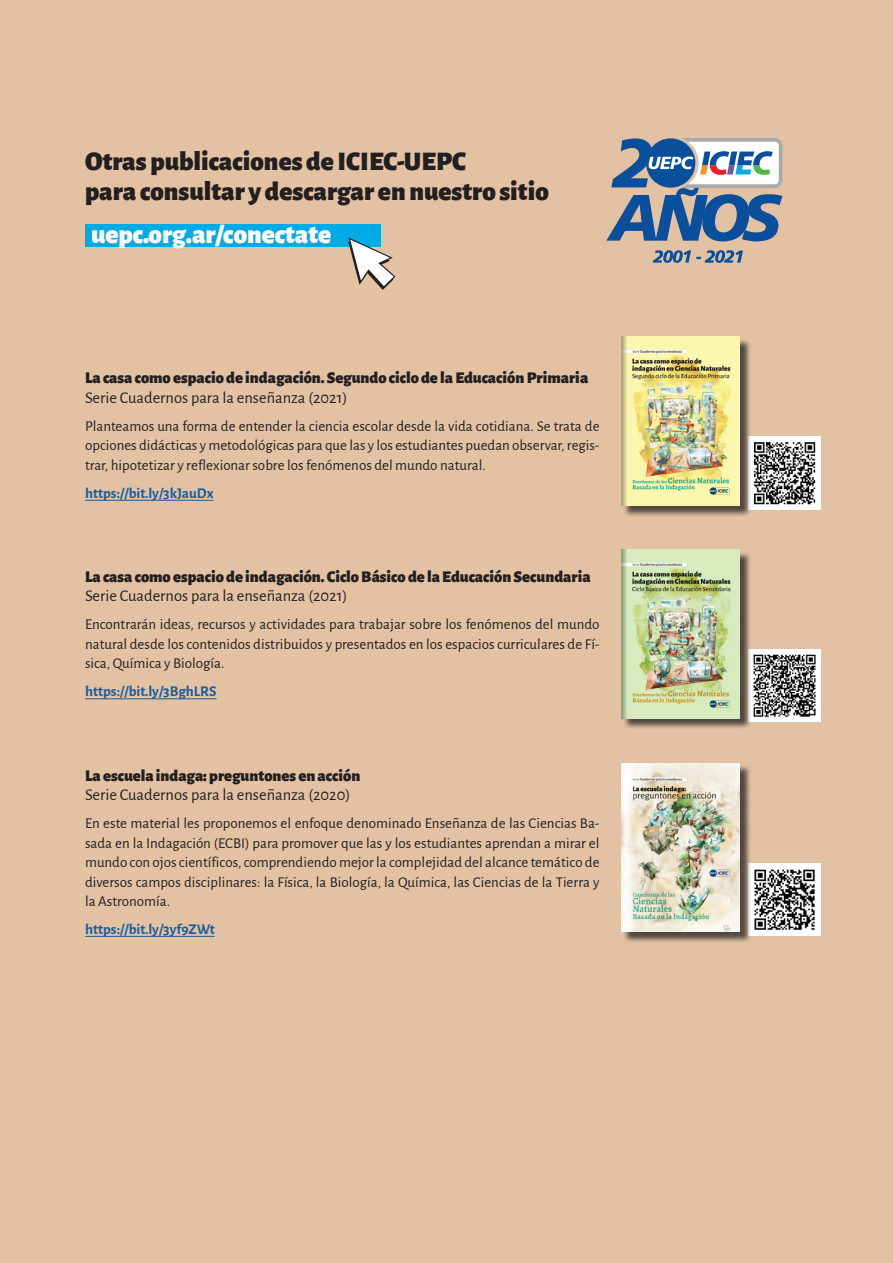
<style>
.page{position:relative;width:893px;height:1263px;background:#e2c2a3}
.page>*{position:absolute;margin:0;border:0;box-sizing:border-box;transform-origin:0 0}
.t1{font:900 27px/30px "Alegreya Sans";color:#231f20}
.t2{font:900 27px "Alegreya Sans";color:#fff}
.t3{font:900 16.5px/19.5px "Alegreya Sans";color:#231f20}
.t4{font:16.5px "Alegreya Sans";color:#231f20}
.t5{font:15px/19.5px "Alegreya Sans";color:#231f20;text-align:justify}
.t6{font:700 15px "Alegreya Sans";color:#175d9e}
.s1{font-weight:400}
</style>
<div class="page">
<hr style="left:85px;top:500px;width:129px;height:1px;background:#175d9e">
<hr style="left:85px;top:698px;width:132px;height:1px;background:#175d9e">
<hr style="left:85px;top:936px;width:130px;height:1px;background:#175d9e">
<div style="left:85px;top:224px;width:295px;height:23px;background:#00abe5"></div>
<svg style="left:348px;top:237px;width:48px;height:53px"></svg>
<img style="left:752px;top:863px;width:68px;height:72px">
<img style="left:752px;top:437px;width:68px;height:72px">
<img style="left:752px;top:650px;width:68px;height:72px">
<div style="left:623px;top:765px;width:129px;height:178px;background:#231f20;opacity:.75"></div>
<img style="left:621px;top:763px;width:119px;height:169px">
<div style="left:623px;top:339px;width:129px;height:178px;background:#231f20;opacity:.75"></div>
<img style="left:621px;top:337px;width:119px;height:168px">
<div style="left:623px;top:551px;width:129px;height:179px;background:#231f20;opacity:.75"></div>
<img style="left:621px;top:550px;width:119px;height:168px">
<svg style="left:653px;top:250px;width:90px;height:13px"></svg>
<svg style="left:606px;top:138px;width:176px;height:103px"></svg>
<p class="t1" style="left:85px;top:144px;width:465px">Otras publicaciones de ICIEC-UEPC<br>para consultar y descargar en nuestro sitio</p>
<p class="t2" style="left:91px;top:212px;width:242px">uepc.org.ar/conectate</p>
<p class="t3" style="left:85px;top:367px;width:505px">La casa como espacio de indagación. Segundo ciclo de la Educación Primaria</p>
<p class="t4" style="left:85px;top:386px;width:264px">Serie Cuadernos para la enseñanza (2021)</p>
<p class="t5" style="left:85px;top:415px;width:516px">Planteamos una forma de entender la ciencia escolar desde la vida cotidiana. Se trata de opciones didácticas y metodológicas para que las y los estudiantes puedan observar, regis&shy;trar, hipotetizar y reflexionar sobre los fenómenos del mundo natural.</p>
<p class="t6" style="left:85px;top:482px;width:130px">https://bit.ly/3kJauDx</p>
<p class="t3" style="left:85px;top:565px;width:507px">La casa como espacio de indagación. Ciclo Básico de la Educación Secundaria</p>
<p class="t4" style="left:85px;top:585px;width:264px">Serie Cuadernos para la enseñanza (2021)</p>
<p class="t5" style="left:85px;top:614px;width:516px">Encontrarán ideas, recursos y actividades para trabajar sobre los fenómenos del mundo natural desde los contenidos distribuidos y presentados en los espacios curriculares de Fí&shy;sica, Química y Biología.</p>
<p class="t6" style="left:85px;top:681px;width:133px">https://bit.ly/3BghLRS</p>
<p class="t3" style="left:85px;top:764px;width:277px">La escuela indaga: preguntones en acción<br><span class="s1">Serie Cuadernos para la enseñanza (2020)</span></p>
<p class="t5" style="left:85px;top:813px;width:516px">En este material les proponemos el enfoque denominado Enseñanza de las Ciencias Ba&shy;sada en la Indagación (ECBI) para promover que las y los estudiantes aprendan a mirar el mundo con ojos científicos, comprendiendo mejor la complejidad del alcance temático de diversos campos disciplinares: la Física, la Biología, la Química, las Ciencias de la Tierra y la Astronomía.</p>
<p class="t6" style="left:85px;top:918px;width:131px">https://bit.ly/3yf9ZWt</p>
</div>
